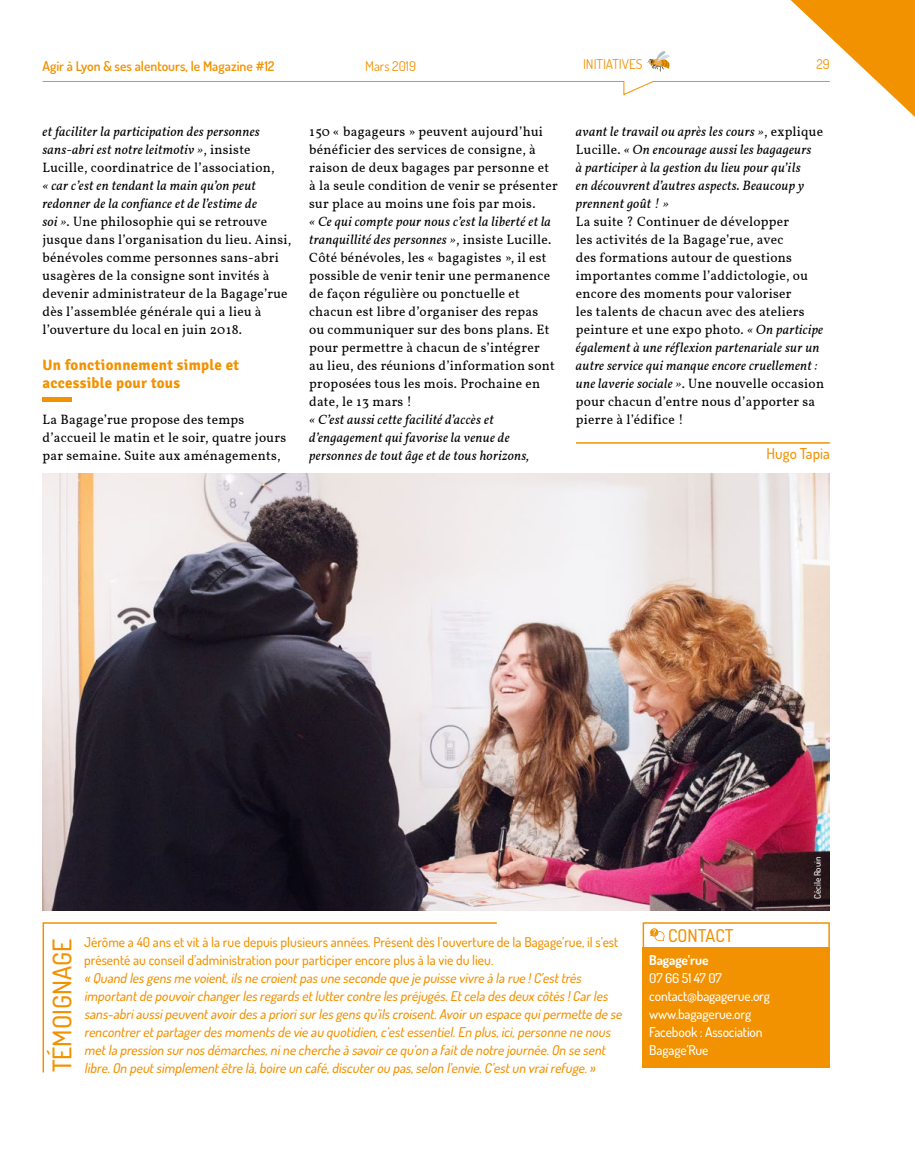
<style>
.page{position:relative;width:915px;height:1149px;background:#fff}
.page>*{position:absolute;margin:0;border:0;box-sizing:border-box;transform-origin:0 0}
.t1{font:500 25.65px "Dosis";color:#f39200}
.t2{font:500 17.7px "Dosis";color:#f39200}
.t3{font:700 15px/18px "Signika";letter-spacing:.02em;color:#f39200}
.t4{font:500 15px "Dosis";color:#f39200}
.t5{font:13.5px/18px "Vollkorn";letter-spacing:.02em;color:#000}
.t6{font:italic 500 13.5px/18px "Dosis";color:#f39200}
.t7{font:italic 13.5px/18px "Vollkorn";letter-spacing:.02em;color:#000}
.t8{font:500 13.5px/18px "Dosis";color:#f39200}
.t9{font:500 13.5px/18px "Dosis";letter-spacing:-.01em;color:#fff}
.t10{font:600 13.5px "Dosis";color:#f39200}
.t11{font:13.5px "Dosis";color:#f39200}
.t12{font:700 13.5px "Dosis";letter-spacing:-.01em;color:#fff}
.t13{font:500 9px "Dosis";color:#fff}
.s1{font-style:normal}
.s2{font-style:italic}
</style>
<div class="page">
<img style="left:43px;top:473px;width:786px;height:437px">
<svg style="left:42px;top:81px;width:643px;height:15px"></svg>
<svg style="left:647px;top:51px;width:23px;height:21px"></svg>
<svg style="left:685px;top:0;width:229px;height:116px"></svg>
<hr style="left:43px;top:397px;width:29px;height:4px;background:#f39200">
<div style="left:642px;top:947px;width:187px;height:120px;background:#f39200"></div>
<div style="left:642px;top:922px;width:187px;height:91px;border:2px solid #f39200"></div>
<svg style="left:650px;top:928px;width:14px;height:12px"></svg>
<svg style="left:42px;top:922px;width:455px;height:151px"></svg>
<hr style="left:575px;top:442px;width:254px;height:1px;background:#f39200">
<p class="t10" style="left:43px;top:57px;width:233px">Agir à Lyon &amp; ses alentours, le Magazine #12</p>
<p class="t11" style="left:365px;top:57px;width:52px">Mars 2019</p>
<p class="t11" style="left:583px;top:55px;width:61px">INITIATIVES</p>
<p class="t11" style="left:816px;top:55px;width:15px">29</p>
<p class="t7" style="left:43px;top:123px;width:234px">et faciliter la participation des personnes sans‑abri est notre leitmotiv »<span class="s1">, insiste<br>Lucille, coordinatrice de l’association,</span></p>
<p class="t5" style="left:43px;top:177px;width:250px"><span class="s2">« car c’est en tendant la main qu’on peut redonner de la confiance et de l’estime de<br>soi »</span>. Une philosophie qui se retrouve jusque dans l’organisation du lieu. Ainsi, bénévoles comme personnes sans‑abri usagères de la consigne sont invités à devenir administrateur de la Bagage’rue dès l’assemblée générale qui a lieu à l’ouverture du local en juin 2018.</p>
<p class="t3" style="left:43px;top:356px;width:198px">Un fonctionnement simple et accessible pour tous</p>
<p class="t5" style="left:43px;top:411px;width:245px">La Bagage’rue propose des temps d’accueil le matin et le soir, quatre jours par semaine. Suite aux aménagements,</p>
<p class="t5" style="left:309px;top:123px;width:250px">150 « bagageurs » peuvent aujourd’hui bénéficier des services de consigne, à raison de deux bagages par personne et à la seule condition de venir se présenter sur place au moins une fois par mois.</p>
<p class="t5" style="left:309px;top:213px;width:247px"><span class="s2">« Ce qui compte pour nous c’est la liberté et la tranquillité des personnes »</span>, insiste Lucille.<br>Côté bénévoles, les « bagagistes », il est possible de venir tenir une permanence de façon régulière ou ponctuelle et chacun est libre d’organiser des repas ou communiquer sur des bons plans. Et pour permettre à chacun de s’intégrer au lieu, des réunions d’information sont proposées tous les mois. Prochaine en date, le 13 mars !</p>
<p class="t7" style="left:309px;top:411px;width:221px">« C’est aussi cette facilité d’accès et d’engagement qui favorise la venue de personnes de tout âge et de tous horizons,</p>
<p class="t7" style="left:575px;top:122px;width:249px">avant le travail ou après les cours »<span class="s1">, explique Lucille.</span> « On encourage aussi les bagageurs<br>à participer à la gestion du lieu pour qu’ils<br>en découvrent d’autres aspects. Beaucoup y prennent goût ! »</p>
<p class="t5" style="left:575px;top:212px;width:249px">La suite ? Continuer de développer<br>les activités de la Bagage’rue, avec<br>des formations autour de questions importantes comme l’addictologie, ou encore des moments pour valoriser<br>les talents de chacun avec des ateliers peinture et une expo photo. <span class="s2">« On participe également à une réflexion partenariale sur un autre service qui manque encore cruellement : une laverie sociale »</span>. Une nouvelle occasion pour chacun d’entre nous d’apporter sa pierre à l’édifice !</p>
<p class="t4" style="left:766px;top:443px;width:65px">Hugo Tapia</p>
<p class="t13" style="left:811px;top:898px;width:44px;rotate:-90deg">Cécile Rouin</p>
<h1 class="t1" style="left:45px;top:1072px;width:135px;rotate:-90deg">TÉMOIGNAGE</h1>
<p class="t8" style="left:84px;top:932px;width:535px">Jérôme a 40 ans et vit à la rue depuis plusieurs années. Présent dès l’ouverture de la Bagage’rue, il s’est présenté au conseil d’administration pour participer encore plus à la vie du lieu.</p>
<p class="t6" style="left:84px;top:968px;width:542px">« Quand lesgensme voient,ilsne croientpasune seconde que je puisse vivre à la rue !C’esttrès importantde pouvoirchangerlesregardsetluttercontre lespréjugés.Etcela desdeux côtés !Carles sans‑abriaussipeuventavoirdesa priorisurlesgensqu’ilscroisent.Avoirun espace quipermette de se rencontreretpartagerdesmomentsde vie au quotidien,c’estessentiel.En plus,ici,personne ne nous metla pression surnosdémarches,nine cherche à savoirce qu’on a faitde notre journée.On se sent libre.On peutsimplementêtre là,boire un café,discuterou pas,selon l’envie.C’estun vrairefuge. »</p>
<h2 class="t2" style="left:668px;top:923px;width:67px">CONTACT</h2>
<p class="t12" style="left:649px;top:950px;width:61px">Bagage’rue</p>
<p class="t9" style="left:649px;top:967px;width:122px">07 66 51 47 07 contact@bagagerue.org www.bagagerue.org<br>Facebook : Association<br>Bagage’Rue</p>
</div>
